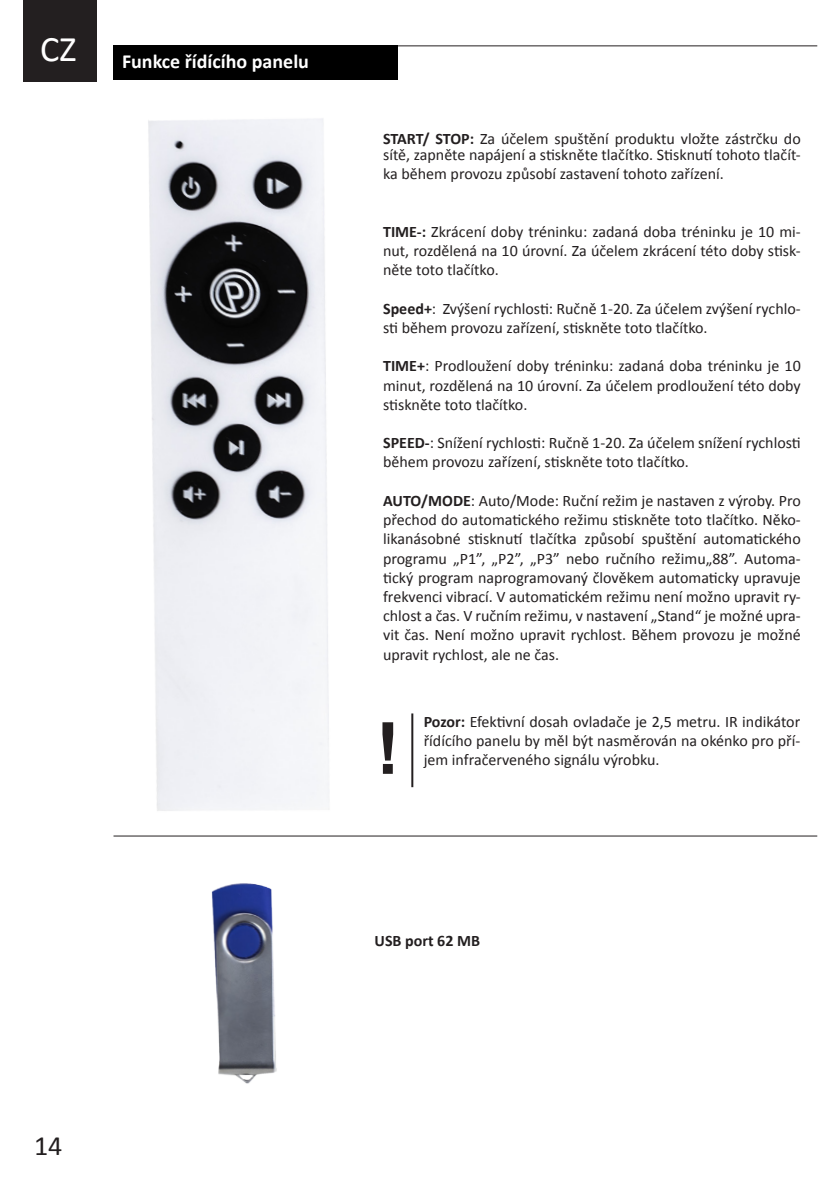
<style>
.page{position:relative;width:840px;height:1191px;background:#fff}
.page>*{position:absolute;margin:0;border:0;box-sizing:border-box;transform-origin:0 0}
.t1{font:700 72px "Arial";color:#231f20}
.t2{font:36px "Calibri";color:#fff}
.t3{font:28px "Calibri";color:#231f20}
.t4{font:700 20px "Calibri";color:#fff}
.t5{font:16px/19.2px "Calibri";color:#231f20}
.t6{font:700 16px "Calibri";color:#231f20}
.s1{font-weight:700}
</style>
<div class="page">
<div style="left:24px;top:0;width:73px;height:81px;background:#231f20"></div>
<hr style="left:113px;top:45px;width:703px;height:1px;background:#231f20">
<div style="left:113px;top:46px;width:284px;height:34px;background:#000"></div>
<img style="left:113px;top:118px;width:436px;height:966px">
<hr style="left:113px;top:835px;width:703px;height:1px;background:#231f20">
<h2 class="t2" style="left:40px;top:26px;width:38px">CZ</h2>
<p class="t4" style="left:122px;top:49px;width:188px">Funkce řídícího panelu</p>
<p class="t5" style="left:383px;top:131px;width:419px;line-height:16px"><span class="s1">START/ STOP:</span> Za účelem spuštění produktu vložte zástrčku do sítě, zapněte napájení a stiskněte tlačítko. Stisknutí tohoto tlačít-</p>
<p class="t5" style="left:383px;top:164px;width:342px">ka během provozu způsobí zastavení tohoto zařízení.</p>
<p class="t5" style="left:383px;top:222px;width:419px;text-align:justify"><span class="s1">TIME-:</span> Zkrácení doby tréninku: zadaná doba tréninku je 10 mi&shy;nut, rozdělená na 10 úrovní. Za účelem zkrácení této doby stisk&shy;něte toto tlačítko.</p>
<p class="t5" style="left:383px;top:299px;width:419px"><span class="s1">Speed+</span>: Zvýšení rychlosti: Ručně 1-20. Za účelem zvýšení rychlo&shy;sti během provozu zařízení, stiskněte toto tlačítko.</p>
<p class="t5" style="left:383px;top:356px;width:419px;text-align:justify"><span class="s1">TIME+</span>: Prodloužení doby tréninku: zadaná doba tréninku je 10 minut, rozdělená na 10 úrovní. Za účelem prodloužení této doby stiskněte toto tlačítko.</p>
<p class="t5" style="left:383px;top:433px;width:419px"><span class="s1">SPEED-</span>: Snížení rychlosti: Ručně 1-20. Za účelem snížení rychlosti během provozu zařízení, stiskněte toto tlačítko.</p>
<p class="t5" style="left:383px;top:491px;width:419px;text-align:justify"><span class="s1">AUTO/MODE</span>: Auto/Mode: Ruční režim je nastaven z výroby. Pro přechod do automatického režimu stiskněte toto tlačítko. Něko&shy;likanásobné stisknutí tlačítka způsobí spuštění automatického programu „P1”, „P2”, „P3” nebo ručního režimu„88”. Automa&shy;tický program naprogramovaný člověkem automaticky upravuje frekvenci vibrací. V automatickém režimu není možno upravit ry&shy;chlost a čas. V ručním režimu, v nastavení „Stand“ je možné upra&shy;vit čas. Není možno upravit rychlost. Během provozu je možné upravit rychlost, ale ne čas.</p>
<p class="t1" style="left:376px;top:700px;width:25px">!</p>
<p class="t5" style="left:423px;top:711px;width:378px"><span class="s1">Pozor:</span> Efektivní dosah ovladače je 2,5 metru. IR indikátor řídícího panelu by měl být nasměrován na okénko pro pří-</p>
<p class="t5" style="left:423px;top:750px;width:237px">jem infračerveného signálu výrobku.</p>
<p class="t6" style="left:374px;top:930px;width:107px">USB port 62 MB</p>
<h3 class="t3" style="left:34px;top:1128px;width:30px">14</h3>
</div>
